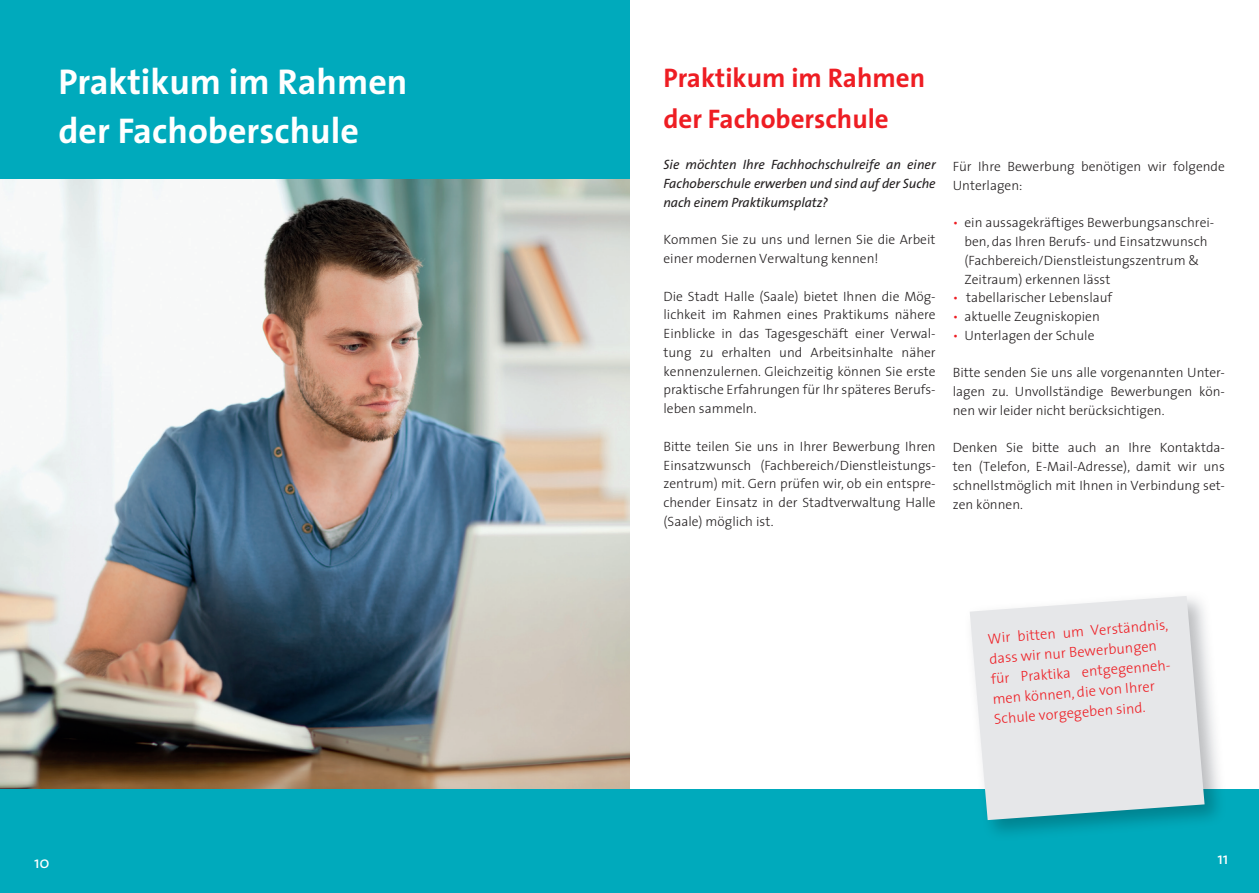
<style>
.page{position:relative;width:1259px;height:893px;background:#fff}
.page>*{position:absolute;margin:0;border:0;box-sizing:border-box;transform-origin:0 0}
.t1{font:700 36px/49.1px "The Sans";color:#fff}
.t2{font:700 27px/40.2px "The Sans";color:#ee1d23}
.t3{font:16.5px "The Sans";color:#fff}
.t4{font:300 15px "The Sans";color:#fff}
.t5{font:300 14.55px/20.1px "The Sans";color:#ee1d23}
.t6{font:300 13.5px/18.8px "The Sans";color:#231f20;text-align:justify}
.t7{font:italic 13.5px/18.8px "The Sans";letter-spacing:-.01em;color:#231f20;text-align:justify}
.t8{font:300 13.5px "The Sans";color:#fff}
.s1{color:#ee1d23}
</style>
<div class="page">
<img style="left:0;top:179px;width:629px;height:610px">
<div style="left:0;top:0;width:629px;height:179px;background:#00aabc"></div>
<div style="left:0;top:789px;width:1259px;height:104px;background:#00aabc"></div>
<img style="left:990px;top:617px;width:229px;height:217px">
<svg style="left:970px;top:596px;width:234px;height:224px;background:#dde4e7"></svg>
<h1 class="t1" style="left:58px;top:56px;width:350px">Praktikum im Rahmen der Fachoberschule</h1>
<h2 class="t2" style="left:663px;top:58px;width:263px">Praktikum im Rahmen der Fachoberschule</h2>
<p class="t7" style="left:663px;top:155px;width:274px">Sie möchten Ihre Fachhochschulreife an einer Fachoberschule erwerben und sind auf der Suche nach einem Praktikumsplatz?</p>
<p class="t6" style="left:663px;top:230px;width:273px">Kommen Sie zu uns und lernen Sie die Arbeit einer modernen Verwaltung kennen!</p>
<p class="t6" style="left:663px;top:286px;width:274px">Die Stadt Halle (Saale) bietet Ihnen die Mög&shy;lichkeit im Rahmen eines Praktikums nähere Einblicke in das Tagesgeschäft einer Verwal&shy;tung zu erhalten und Arbeitsinhalte näher kennenzulernen. Gleichzeitig können Sie erste praktische Erfahrungen für Ihr späteres Berufs&shy;leben sammeln.</p>
<p class="t6" style="left:663px;top:436px;width:274px">Bitte teilen Sie uns in Ihrer Bewerbung Ihren Einsatzwunsch (Fachbereich/Dienstleistungs&shy;zentrum) mit. Gern prüfen wir, ob ein entspre&shy;chender Einsatz in der Stadtverwaltung Halle (Saale) möglich ist.</p>
<p class="t6" style="left:952px;top:157px;width:274px">Für Ihre Bewerbung benötigen wir folgende<br>Unterlagen:</p>
<p class="t6" style="left:964px;top:213px;width:251px;text-align:left;text-indent:-12px"><span class="s1">•</span> ein aussagekräftiges Bewerbungsanschrei&shy;ben, das Ihren Berufs- und Einsatzwunsch (Fachbereich/Dienstleistungszentrum &amp; Zeitraum) erkennen lässt</p>
<p class="t6" style="left:952px;top:288px;width:161px"><span class="s1">•</span> tabellarischer Lebenslauf</p>
<p class="t6" style="left:952px;top:307px;width:149px"><span class="s1">•</span> aktuelle Zeugniskopien</p>
<p class="t6" style="left:952px;top:325px;width:143px"><span class="s1">•</span> Unterlagen der Schule</p>
<p class="t6" style="left:952px;top:363px;width:274px">Bitte senden Sie uns alle vorgenannten Unter&shy;lagen zu. Unvollständige Bewerbungen kön&shy;nen wir leider nicht berücksichtigen.</p>
<p class="t6" style="left:952px;top:438px;width:274px">Denken Sie bitte auch an Ihre Kontaktda&shy;ten (Telefon, E-Mail-Adresse), damit wir uns schnellstmöglich mit Ihnen in Verbindung set&shy;zen können.</p>
<p class="t5" style="left:986px;top:629px;width:184px;rotate:-5deg">Wir bitten um Verständnis, dass wir nur Bewerbungen für Praktika entgegenneh&shy;men können, die von Ihrer<br>Schule vorgegeben sind.</p>
<p class="t8" style="left:1218px;top:845px;width:8px">3</p>
<p class="t3" style="left:34px;top:848px;width:17px">10</p>
<p class="t3" style="left:1217px;top:845px;width:13px">11</p>
<p class="t4" style="left:34px;top:848px;width:9px">2</p>
</div>
